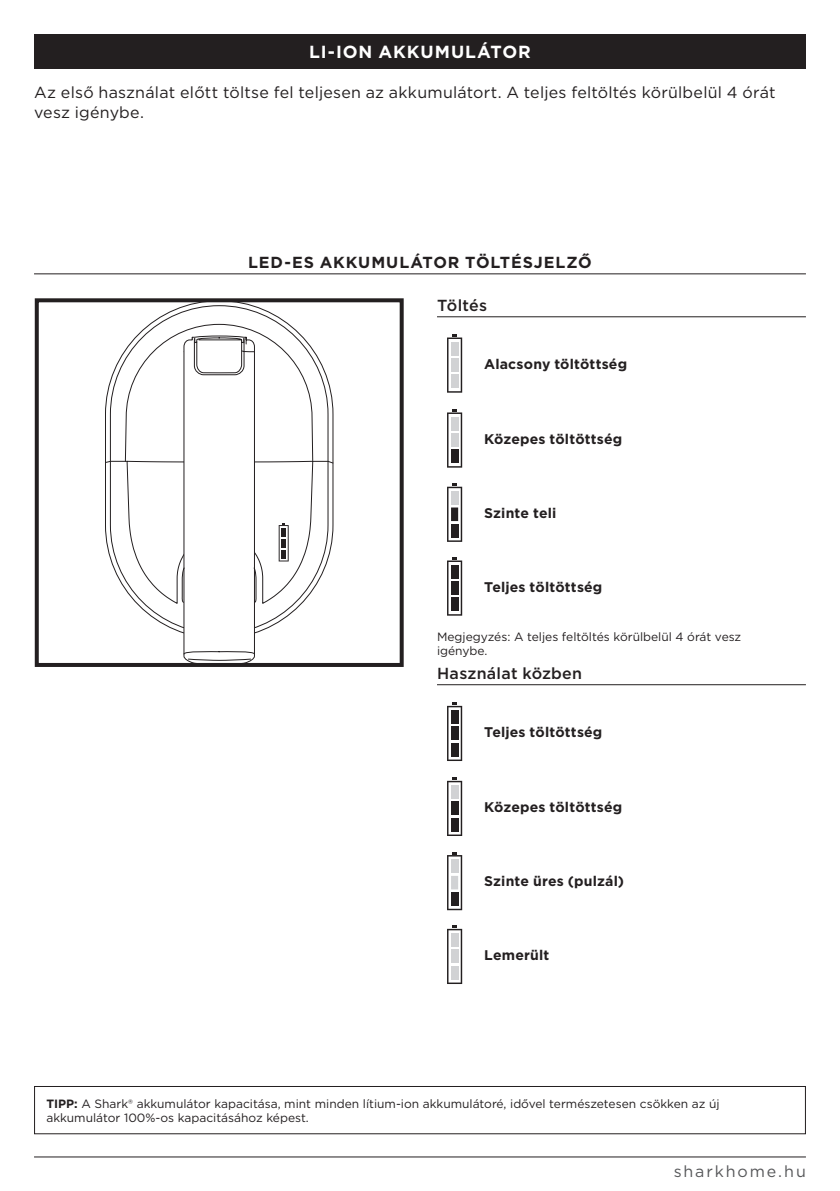
<style>
.page{position:relative;width:840px;height:1191px;background:#fff}
.page>*{position:absolute;margin:0;border:0;box-sizing:border-box;transform-origin:0 0}
.t1{font:700 17.6px "Gotham";letter-spacing:.05em;color:#fff}
.Numbered_Warnings{font:16px/20px "Gotham";letter-spacing:.015em;color:#231f20}
.t2{font:700 16px "Gotham";letter-spacing:.055em;color:#231f20}
.t3{font:500 16px "Gotham";letter-spacing:.015em;color:#231f20}
.t4{font:16px "Gotham";letter-spacing:.12em;color:#57585a}
.t5{font:700 14px "Gotham";letter-spacing:.01em;color:#231f20}
.t6{font:12px/14px "Gotham";color:#231f20}
.s1{font-weight:700}
</style>
<div class="page">
<div style="left:34px;top:1086px;width:771px;height:48px;border:1px solid #231f20"></div>
<div style="left:34px;top:34px;width:771px;height:34px;background:#231f20"></div>
<svg style="left:105px;top:324px;width:228px;height:338px"></svg>
<div style="left:35px;top:298px;width:368px;height:369px;border:4px solid #231f20"></div>
<hr style="left:34px;top:273px;width:771px;height:1px;background:#231f20">
<hr style="left:437px;top:316px;width:368px;height:1px;background:#231f20">
<hr style="left:437px;top:684px;width:368px;height:1px;background:#231f20">
<svg style="left:447px;top:557px;width:15px;height:58px"></svg>
<div style="left:451px;top:597px;width:7px;height:14px;background:#231f20"></div>
<div style="left:451px;top:581px;width:7px;height:14px;background:#231f20"></div>
<div style="left:451px;top:565px;width:7px;height:13px;background:#231f20"></div>
<svg style="left:447px;top:483px;width:15px;height:59px"></svg>
<div style="left:451px;top:524px;width:7px;height:13px;background:#231f20"></div>
<div style="left:451px;top:507px;width:7px;height:14px;background:#231f20"></div>
<div style="left:451px;top:491px;width:7px;height:14px;background:#d1d2d4"></div>
<svg style="left:447px;top:409px;width:15px;height:58px"></svg>
<div style="left:451px;top:449px;width:7px;height:14px;background:#231f20"></div>
<div style="left:451px;top:433px;width:7px;height:14px;background:#d1d2d4"></div>
<div style="left:451px;top:417px;width:7px;height:13px;background:#d1d2d4"></div>
<svg style="left:447px;top:334px;width:15px;height:59px"></svg>
<div style="left:451px;top:374px;width:7px;height:14px;background:#d1d2d4"></div>
<div style="left:451px;top:358px;width:7px;height:14px;background:#d1d2d4"></div>
<div style="left:451px;top:342px;width:7px;height:13px;background:#d1d2d4"></div>
<svg style="left:447px;top:925px;width:15px;height:59px"></svg>
<div style="left:451px;top:966px;width:7px;height:13px;background:#d1d2d4"></div>
<div style="left:451px;top:949px;width:7px;height:14px;background:#d1d2d4"></div>
<div style="left:451px;top:933px;width:7px;height:14px;background:#d1d2d4"></div>
<svg style="left:447px;top:852px;width:15px;height:58px"></svg>
<div style="left:451px;top:892px;width:7px;height:13px;background:#231f20"></div>
<div style="left:451px;top:876px;width:7px;height:13px;background:#d1d2d4"></div>
<div style="left:451px;top:859px;width:7px;height:14px;background:#d1d2d4"></div>
<svg style="left:447px;top:777px;width:15px;height:59px"></svg>
<div style="left:451px;top:818px;width:7px;height:13px;background:#231f20"></div>
<div style="left:451px;top:801px;width:7px;height:14px;background:#231f20"></div>
<div style="left:451px;top:785px;width:7px;height:14px;background:#d1d2d4"></div>
<svg style="left:447px;top:702px;width:15px;height:59px"></svg>
<div style="left:451px;top:743px;width:7px;height:13px;background:#231f20"></div>
<div style="left:451px;top:726px;width:7px;height:14px;background:#231f20"></div>
<div style="left:451px;top:710px;width:7px;height:14px;background:#231f20"></div>
<hr style="left:34px;top:1156px;width:771px;height:1px;background:#231f20">
<p class="t1" style="left:309px;top:40px;width:223px">LI-ION AKKUMULÁTOR</p>
<p class="Numbered_Warnings" style="left:34px;top:82px;width:742px">Az első használat előtt töltse fel teljesen az akkumulátort. A teljes feltöltés körülbelül 4 órát vesz igénybe.</p>
<p class="t2" style="left:248px;top:251px;width:345px">LED-ES AKKUMULÁTOR TÖLTÉSJELZŐ</p>
<p class="t3" style="left:437px;top:295px;width:52px">Töltés</p>
<p class="t5" style="left:484px;top:355px;width:144px">Alacsony töltöttség</p>
<p class="t5" style="left:484px;top:429px;width:140px">Közepes töltöttség</p>
<p class="t5" style="left:484px;top:503px;width:74px">Szinte teli</p>
<p class="t5" style="left:484px;top:577px;width:120px">Teljes töltöttség</p>
<p class="t6" style="left:437px;top:630px;width:305px">Megjegyzés: A teljes feltöltés körülbelül 4 órát vesz igénybe.</p>
<p class="t3" style="left:437px;top:663px;width:147px">Használat közben</p>
<p class="t5" style="left:484px;top:723px;width:120px">Teljes töltöttség</p>
<p class="t5" style="left:484px;top:797px;width:140px">Közepes töltöttség</p>
<p class="t5" style="left:484px;top:871px;width:141px">Szinte üres (pulzál)</p>
<p class="t5" style="left:484px;top:945px;width:67px">Lemerült</p>
<p class="t6" style="left:46px;top:1096px;width:674px"><span class="s1">TIPP:</span> A Shark® akkumulátor kapacitása, mint minden lítium-ion akkumulátoré, idővel természetesen csökken az új akkumulátor 100%-os kapacitásához képest.</p>
<h2 class="t4" style="left:673px;top:1161px;width:134px">sharkhome.hu</h2>
</div>
